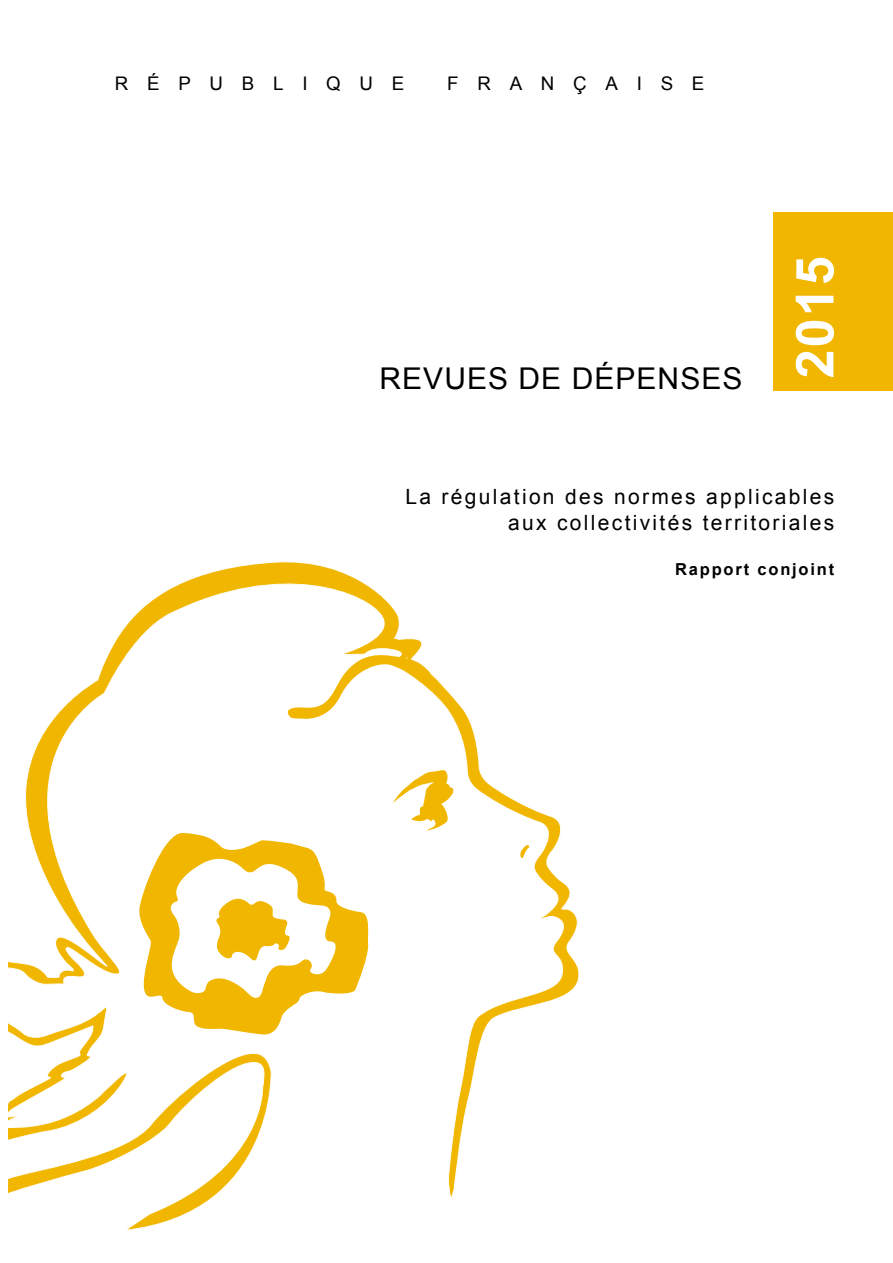
<style>
.page{position:relative;width:893px;height:1263px;background:#fff}
.page>*{position:absolute;margin:0;border:0;box-sizing:border-box;transform-origin:0 0}
.t1{font:700 52.5px "Arial";color:#fff}
.t2{font:30px "Arial";letter-spacing:.035em;color:#000}
.t3{font:21px/25.2px "Arial";letter-spacing:.11em;color:#000;text-align:right}
.t4{font:18.75px "Arial";letter-spacing:1em;color:#000}
.t5{font:700 16.5px "Arial";letter-spacing:.11em;color:#000}
</style>
<div class="page">
<svg style="left:9px;top:561px;width:570px;height:670px"></svg>
<svg style="left:519px;top:843px;width:12px;height:18px"></svg>
<svg style="left:138px;top:831px;width:233px;height:205px"></svg>
<svg style="left:161px;top:851px;width:180px;height:155px"></svg>
<svg style="left:280px;top:654px;width:152px;height:69px"></svg>
<svg style="left:392px;top:769px;width:62px;height:61px"></svg>
<div style="left:774px;top:212px;width:119px;height:178px;background:#f1b700"></div>
<p class="t4" style="left:115px;top:71px;width:291px">RÉPUBLIQUE</p>
<p class="t4" style="left:447px;top:71px;width:259px">FRANÇAISE</p>
<h2 class="t2" style="left:380px;top:359px;width:364px">REVUES DE DÉPENSES</h2>
<h1 class="t1" style="left:780px;top:378px;width:124px;rotate:-90deg">2015</h1>
<p class="t3" style="left:406px;top:485px;width:430px">La régulation des normes applicables aux collectivités territoriales</p>
<p class="t5" style="left:675px;top:558px;width:161px">Rapport conjoint</p>
</div>
